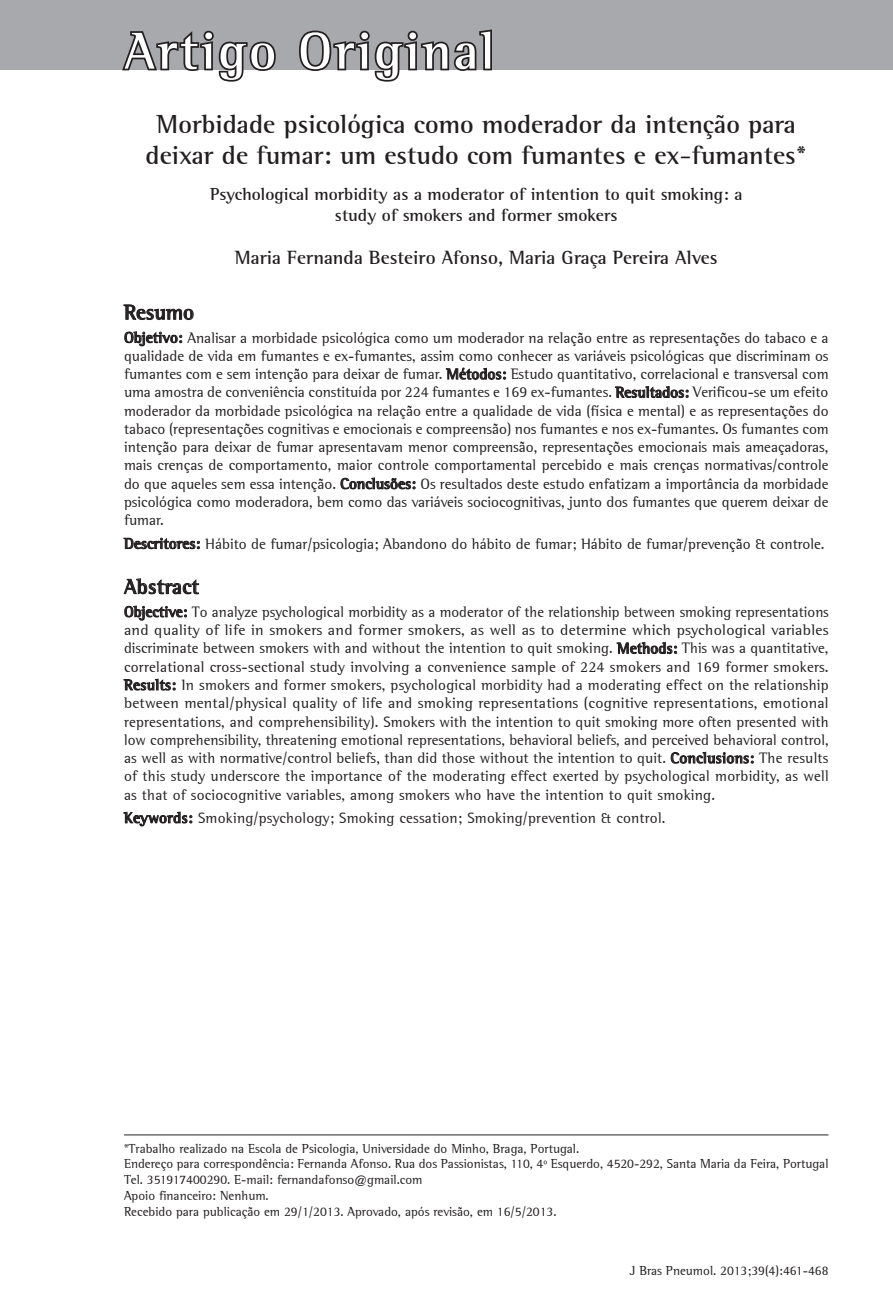
<style>
.page{position:relative;width:893px;height:1315px;background:#fff}
.page>*{position:absolute;margin:0;border:0;box-sizing:border-box;transform-origin:0 0}
.t1{font:700 52.5px "Libre Semi Serif S Si";letter-spacing:.05em;color:#fff}
.Título___1o_idioma{font:700 26.25px/31.5px "Libre Semi Serif S Si";color:#231f20;text-align:center}
.Abstract___título{font:700 21px "Libre Semi Serif S Si";letter-spacing:.015em;color:#231f20}
.Resumo___título{font:700 21px "Libre Semi Serif S Si";color:#231f20}
.Autores{font:700 19.25px "Libre Semi Serif S Si";color:#231f20}
.Título___2o_idioma{font:700 17.5px/21px "Libre Semi Serif S Si";color:#231f20;text-align:center}
.Abstract{font:15.22px/18.2px "Libre Semi Serif S Si";letter-spacing:.015em;color:#231f20;text-align:justify}
.Resumo{font:15.22px/18.2px "Libre Semi Serif S Si";color:#231f20;text-align:justify}
.Palavras-chave{font:15.22px "Libre Semi Serif S Si";color:#231f20}
.Keywords{font:15.22px "Libre Semi Serif S Si";letter-spacing:.015em;color:#231f20}
.Endereço{font:13.12px "Libre Semi Serif S Si";color:#231f20}
.rodapé{font:13.12px "Libre Semi Serif S Si";color:#231f20}
.s1{font-weight:700}
</style>
<div class="page">
<div style="left:0;top:0;width:893px;height:70px;background:#a8a9ad"></div>
<svg style="left:124px;top:305px;width:69px;height:15px"></svg>
<svg style="left:125px;top:332px;width:57px;height:14px"></svg>
<svg style="left:446px;top:367px;width:60px;height:12px"></svg>
<svg style="left:615px;top:386px;width:73px;height:12px"></svg>
<svg style="left:341px;top:478px;width:74px;height:11px"></svg>
<svg style="left:124px;top:538px;width:76px;height:11px"></svg>
<svg style="left:124px;top:578px;width:75px;height:16px"></svg>
<svg style="left:125px;top:606px;width:62px;height:14px"></svg>
<svg style="left:617px;top:642px;width:60px;height:12px"></svg>
<svg style="left:124px;top:679px;width:51px;height:11px"></svg>
<svg style="left:671px;top:752px;width:82px;height:11px"></svg>
<svg style="left:124px;top:812px;width:68px;height:14px"></svg>
<hr style="left:124px;top:1134px;width:704px;height:1px;background:#231f20">
<svg style="left:122px;top:30px;width:154px;height:52px"></svg>
<svg style="left:299px;top:29px;width:193px;height:53px"></svg>
<h1 class="t1" style="left:124px;top:19px;width:372px">Artigo Original</h1>
<p class="Título___1o_idioma" style="left:146px;top:108px;width:663px">Morbidade psicológica como moderador da intenção para deixar de fumar: um estudo com fumantes e ex-fumantes*</p>
<p class="Título___2o_idioma" style="left:210px;top:184px;width:534px">Psychological morbidity as a moderator of intention to quit smoking: a study of smokers and former smokers</p>
<p class="Autores" style="left:235px;top:246px;width:484px">Maria Fernanda Besteiro Afonso, Maria Graça Pereira Alves</p>
<p class="Resumo___título" style="left:124px;top:299px;width:72px">Resumo</p>
<p class="Resumo" style="left:124px;top:328px;width:706px"><span class="s1">Objetivo:</span> Analisar a morbidade psicológica como um moderador na relação entre as representações do tabaco e a qualidade de vida em fumantes e ex-fumantes, assim como conhecer as variáveis psicológicas que discriminam os fumantes com e sem intenção para deixar de fumar. <span class="s1">Métodos:</span> Estudo quantitativo, correlacional e transversal com uma amostra de conveniência constituída por 224 fumantes e 169 ex-fumantes. <span class="s1">Resultados:</span> Verificou-se um efeito moderador da morbidade psicológica na relação entre a qualidade de vida (física e mental) e as representações do tabaco (representações cognitivas e emocionais e compreensão) nos fumantes e nos ex-fumantes. Os fumantes com intenção para deixar de fumar apresentavam menor compreensão, representações emocionais mais ameaçadoras, mais crenças de comportamento, maior controle comportamental percebido e mais crenças normativas/controle do que aqueles sem essa intenção. <span class="s1">Conclusões:</span> Os resultados deste estudo enfatizam a importância da morbidade psicológica como moderadora, bem como das variáveis sociocognitivas, junto dos fumantes que querem deixar de fumar.</p>
<p class="Palavras-chave" style="left:124px;top:534px;width:702px"><span class="s1">Descritores:</span> Hábito de fumar/psicologia; Abandono do hábito de fumar; Hábito de fumar/prevenção &amp; controle.</p>
<p class="Abstract___título" style="left:124px;top:574px;width:77px">Abstract</p>
<p class="Abstract" style="left:124px;top:602px;width:706px"><span class="s1">Objective:</span> To analyze psychological morbidity as a moderator of the relationship between smoking representations and quality of life in smokers and former smokers, as well as to determine which psychological variables discriminate between smokers with and without the intention to quit smoking. <span class="s1">Methods:</span> This was a quantitative, correlational cross-sectional study involving a convenience sample of 224 smokers and 169 former smokers.<br><span class="s1">Results:</span> In smokers and former smokers, psychological morbidity had a moderating effect on the relationship between mental/physical quality of life and smoking representations (cognitive representations, emotional representations, and comprehensibility). Smokers with the intention to quit smoking more often presented with low comprehensibility, threatening emotional representations, behavioral beliefs, and perceived behavioral control, as well as with normative/control beliefs, than did those without the intention to quit. <span class="s1">Conclusions:</span> The results of this study underscore the importance of the moderating effect exerted by psychological morbidity, as well as that of sociocognitive variables, among smokers who have the intention to quit smoking.</p>
<p class="Keywords" style="left:124px;top:808px;width:543px"><span class="s1">Keywords:</span> Smoking/psychology; Smoking cessation; Smoking/prevention &amp; control.</p>
<p class="Endereço" style="left:124px;top:1140px;width:457px">*Trabalho realizado na Escola de Psicologia, Universidade do Minho, Braga, Portugal.</p>
<p class="Endereço" style="left:124px;top:1156px;width:706px">Endereço para correspondência: Fernanda Afonso. Rua dos Passionistas, 110, 4º Esquerdo, 4520-292, Santa Maria da Feira, Portugal</p>
<p class="Endereço" style="left:124px;top:1172px;width:300px">Tel. 351917400290. E-mail: fernandafonso@gmail.com</p>
<p class="Endereço" style="left:124px;top:1187px;width:146px">Apoio financeiro: Nenhum.</p>
<p class="Endereço" style="left:124px;top:1203px;width:434px">Recebido para publicação em 29/1/2013. Aprovado, após revisão, em 16/5/2013.</p>
<p class="rodapé" style="left:630px;top:1263px;width:200px">J Bras Pneumol. 2013;39(4):461-468</p>
</div>
